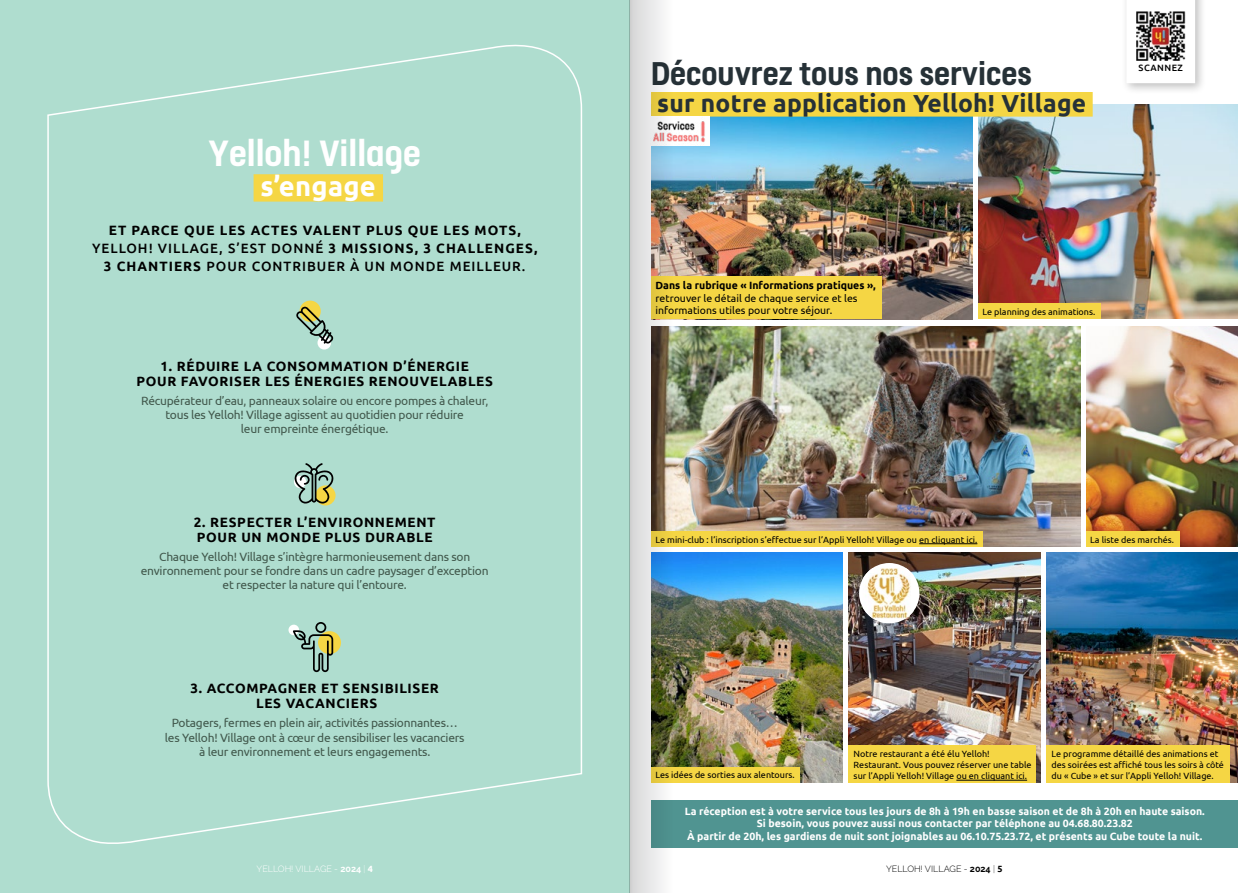
<style>
.page{position:relative;width:1259px;height:893px;background:#fff}
.page>*{position:absolute;margin:0;border:0;box-sizing:border-box;transform-origin:0 0}
.t1{font:700 40.8px "FS Dillon";color:#fff}
.t2{font:700 36.6px "FS Dillon";color:#263137}
.t3{font:700 27.3px "Ubuntu";letter-spacing:.01em;color:#fff}
.t4{font:700 24.6px "Ubuntu";letter-spacing:.01em;color:#263137}
.t5{font:700 13.5px/15px "Ubuntu";letter-spacing:.05em;color:#000;text-align:center}
.t6{font:700 13.5px/18px "Ubuntu";letter-spacing:.075em;color:#000;text-align:center}
.t7{font:12px/14.4px "Ubuntu";letter-spacing:-.02em;color:#42594d;text-align:center}
.t8{font:700 10.5px/12.6px "Ubuntu";color:#fff;text-align:center}
.t9{font:10.5px/12.6px "Ubuntu";color:#000}
.t10{font:700 10.5px "Ubuntu";color:#000}
.t11{font:500 9.15px "Ubuntu";letter-spacing:.05em;color:#000}
.t12{font:9px/10.8px "Ubuntu";color:#000}
.t13{font:300 9px "Raleway";color:#fff}
.t14{font:300 9px "Raleway";color:#000}
.s1{font-weight:500}
.s2{font-weight:700}
.s3{font-weight:200}
.s4{font-family:"Ubuntu";font-weight:700}
</style>
<div class="page">
<img style="left:681px;top:117px;width:291px;height:202px">
<img style="left:681px;top:326px;width:399px;height:221px">
<img style="left:681px;top:552px;width:162px;height:231px">
<img style="left:848px;top:552px;width:192px;height:231px">
<img style="left:978px;top:105px;width:259px;height:214px">
<img style="left:1086px;top:326px;width:151px;height:221px">
<img style="left:1046px;top:552px;width:191px;height:231px">
<div style="left:859px;top:563px;width:60px;height:60px;background:#fff;border-radius:50%"></div>
<img style="left:863px;top:568px;width:50px;height:50px">
<div style="left:651px;top:800px;width:586px;height:47px;background:#509491"></div>
<div style="left:651px;top:531px;width:331px;height:16px;background:#f5d644"></div>
<div style="left:651px;top:767px;width:148px;height:16px;background:#f5d644"></div>
<hr style="left:919px;top:543px;width:58px;height:1px;background:#000">
<div style="left:651px;top:92px;width:441px;height:25px;background:#f5d644"></div>
<div style="left:651px;top:276px;width:230px;height:43px;background:#f5d644"></div>
<div style="left:1086px;top:531px;width:93px;height:16px;background:#f5d644"></div>
<div style="left:978px;top:304px;width:122px;height:15px;background:#f5d644"></div>
<div style="left:1046px;top:745px;width:184px;height:38px;background:#f5d644"></div>
<div style="left:848px;top:745px;width:188px;height:38px;background:#f5d644"></div>
<hr style="left:956px;top:780px;width:71px;height:1px;background:#000">
<div style="left:1120px;top:0;width:87px;height:95px;background:#000;opacity:.25"></div>
<svg style="left:1126px;top:0;width:69px;height:83px"></svg>
<img style="left:1136px;top:11px;width:49px;height:49px">
<img style="left:681px;top:117px;width:28px;height:29px">
<div style="left:0;top:0;width:629px;height:893px;background:#afddcf"></div>
<svg style="left:47px;top:44px;width:536px;height:800px"></svg>
<img style="left:629px;top:0;width:52px;height:893px">
<h1 class="t1" style="left:208px;top:124px;width:214px">Yelloh! Village</h1>
<h3 class="t3" style="left:260px;top:170px;width:117px">s’engage</h3>
<p class="t6" style="left:92px;top:221px;width:447px">ET PARCE QUE LES ACTES VALENT PLUS QUE LES MOTS,<br><span class="s1">YELLOH! VILLAGE, S’EST DONNÉ</span> 3 MISSIONS, 3 CHALLENGES,<br>3 CHANTIERS <span class="s1">POUR CONTRIBUER À UN MONDE MEILLEUR.</span></p>
<p class="t5" style="left:136px;top:358px;width:358px">1. RÉDUIRE LA CONSOMMATION D’ÉNERGIE<br>POUR FAVORISER LES ÉNERGIES RENOUVELABLES</p>
<p class="t7" style="left:141px;top:393px;width:349px">Récupérateur d’eau, panneaux solaire ou encore pompes à chaleur, tous les Yelloh! Village agissent au quotidien pour réduire<br>leur empreinte énergétique.</p>
<p class="t5" style="left:194px;top:514px;width:243px;text-align:left">2. RESPECTER L’ENVIRONNEMENT<br>POUR UN MONDE PLUS DURABLE</p>
<p class="t7" style="left:141px;top:549px;width:349px">Chaque Yelloh! Village s’intègre harmonieusement dans son environnement pour se fondre dans un cadre paysager d’exception et respecter la nature qui l’entoure.</p>
<p class="t5" style="left:190px;top:681px;width:250px">3. ACCOMPAGNER ET SENSIBILISER<br>LES VACANCIERS</p>
<p class="t7" style="left:165px;top:715px;width:301px">Potagers, fermes en plein air, activités passionnantes… les Yelloh! Village ont à cœur de sensibiliser les vacanciers à leur environnement et leurs engagements.</p>
<h2 class="t2" style="left:651px;top:47px;width:382px">Découvrez tous nos services</h2>
<h3 class="t4" style="left:657px;top:88px;width:430px">sur notre application Yelloh! Village</h3>
<p class="t11" style="left:1138px;top:62px;width:46px">SCANNEZ</p>
<p class="t10" style="left:655px;top:279px;width:222px">Dans la rubrique « Informations pratiques »,</p>
<p class="t9" style="left:655px;top:291px;width:203px">retrouver le détail de chaque service et les informations utiles pour votre séjour.</p>
<p class="t12" style="left:982px;top:306px;width:114px">Le planning des animations.</p>
<p class="t12" style="left:655px;top:534px;width:323px">Le mini-club : l’inscription s’effectue sur l’Appli Yelloh! Village ou en cliquant ici.</p>
<p class="t12" style="left:1090px;top:534px;width:85px">La liste des marchés.</p>
<p class="t12" style="left:655px;top:769px;width:141px">Les idées de sorties aux alentours.</p>
<p class="t12" style="left:853px;top:749px;width:179px">Notre restaurant a été élu Yelloh!<br>Restaurant. Vous pouvez réserver une table sur l’Appli Yelloh! Village ou en cliquant ici.</p>
<p class="t12" style="left:1051px;top:749px;width:174px">Le programme détaillé des animations et des soirées est affiché tous les soirs à côté du « Cube » et sur l’Appli Yelloh! Village.</p>
<p class="t8" style="left:685px;top:804px;width:521px">La réception est à votre service tous les jours de 8h à 19h en basse saison et de 8h à 20h en haute saison.<br>Si besoin, vous pouvez aussi nous contacter par téléphone au 04.68.80.23.82<br>À partir de 20h, les gardiens de nuit sont joignables au 06.10.75.23.72, et présents au Cube toute la nuit.</p>
<p class="t13" style="left:256px;top:863px;width:118px">YELLOH! VILLAGE - <span class="s2">2024</span> <span class="s3">|</span> <span class="s4">4</span></p>
<p class="t14" style="left:886px;top:863px;width:118px">YELLOH! VILLAGE - <span class="s2">2024</span> <span class="s3">|</span> <span class="s4">5</span></p>
</div>
